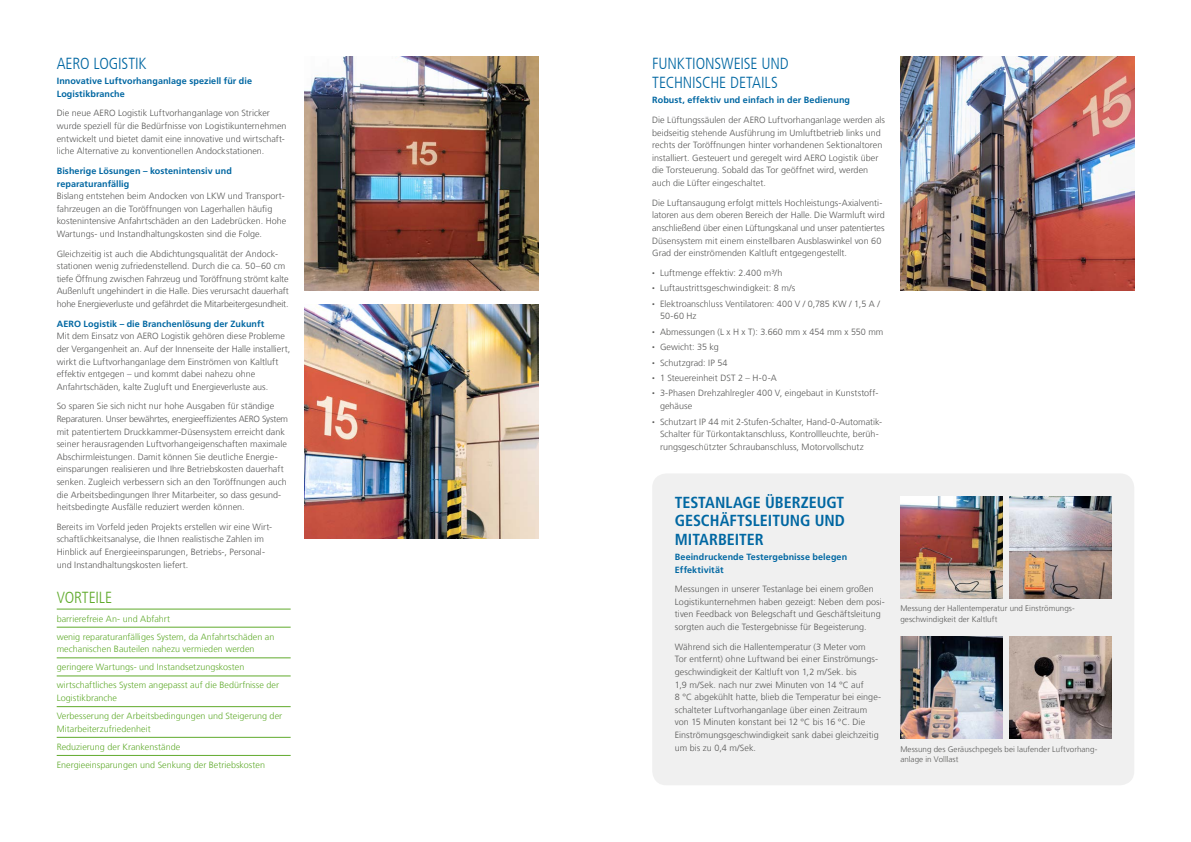
<style>
.page{position:relative;width:1191px;height:842px;background:#fff}
.page>*{position:absolute;margin:0;border:0;box-sizing:border-box;transform-origin:0 0}
.t1{font:700 condensed 16px/18.2px "Frutiger LT Com";color:#0067a2;text-align:justify}
.t2{font:300 condensed 16px/19.2px "Frutiger LT Com";letter-spacing:-.005em;color:#0067a2}
.t3{font:300 condensed 16px "Frutiger LT Com";letter-spacing:-.005em;color:#60aa2c}
.t4{font:300 9px/12.6px "Frutiger LT Com";color:#575756}
.t5{font:300 9px/18.1px "Frutiger LT Com";letter-spacing:.005em;color:#60aa2c}
.t6{font:700 9px/12.6px "Frutiger LT Com";letter-spacing:.01em;color:#0067a2}
.t7{font:300 8px/10.5px "Frutiger LT Com";letter-spacing:.005em;color:#575756}
.s1{font-size:5.4px}
</style>
<div class="page">
<img style="left:305px;top:57px;width:234px;height:234px">
<img style="left:900px;top:57px;width:234px;height:234px">
<div style="left:652px;top:473px;width:482px;height:312px;background:#f0f0f0;border-radius:14px"></div>
<img style="left:900px;top:496px;width:102px;height:102px">
<img style="left:900px;top:636px;width:102px;height:102px">
<img style="left:1009px;top:496px;width:102px;height:102px">
<img style="left:1009px;top:636px;width:102px;height:102px">
<img style="left:305px;top:305px;width:234px;height:234px">
<hr style="left:57px;top:609px;width:234px;height:1px;background:#60aa2c">
<hr style="left:57px;top:627px;width:234px;height:1px;background:#60aa2c">
<hr style="left:57px;top:676px;width:234px;height:1px;background:#60aa2c">
<hr style="left:57px;top:737px;width:234px;height:1px;background:#60aa2c">
<hr style="left:57px;top:658px;width:234px;height:1px;background:#60aa2c">
<hr style="left:57px;top:706px;width:234px;height:1px;background:#60aa2c">
<hr style="left:57px;top:755px;width:234px;height:1px;background:#60aa2c">
<h1 class="t2" style="left:57px;top:54px;width:91px">AERO LOGISTIK</h1>
<p class="t6" style="left:57px;top:75px;width:197px">Innovative Luftvorhanganlage speziell für die<br>Logistikbranche</p>
<p class="t4" style="left:57px;top:107px;width:231px">Die neue AERO Logistik Luftvorhanganlage von Stricker wurde speziell für die Bedürfnisse von Logistikunternehmen entwickelt und bietet damit eine innovative und wirtschaft&shy;liche Alternative zu konventionellen Andockstationen.</p>
<p class="t6" style="left:57px;top:165px;width:177px">Bisherige Lösungen – kostenintensiv und reparaturanfällig</p>
<p class="t4" style="left:57px;top:190px;width:231px">Bislang entstehen beim Andocken von LKW und Transport&shy;fahrzeugen an die Toröffnungen von Lagerhallen häufig kostenintensive Anfahrtschäden an den Ladebrücken. Hohe Wartungs- und Instandhaltungskosten sind die Folge.</p>
<p class="t4" style="left:57px;top:247px;width:234px">Gleichzeitig ist auch die Abdichtungsqualität der Andock&shy;stationen wenig zufriedenstellend. Durch die ca. 50–60 cm tiefe Öffnung zwischen Fahrzeug und Toröffnung strömt kalte Außenluft ungehindert in die Halle. Dies verursacht dauerhaft hohe Energieverluste und gefährdet die Mitarbeitergesundheit.</p>
<p class="t6" style="left:57px;top:317px;width:209px">AERO Logistik – die Branchenlösung der Zukunft</p>
<p class="t4" style="left:57px;top:330px;width:235px">Mit dem Einsatz von AERO Logistik gehören diese Probleme der Vergangenheit an. Auf der Innenseite der Halle installiert, wirkt die Luftvorhanganlage dem Einströmen von Kaltluft effektiv entgegen – und kommt dabei nahezu ohne Anfahrtschäden, kalte Zugluft und Energieverluste aus.</p>
<p class="t4" style="left:57px;top:400px;width:233px">So sparen Sie sich nicht nur hohe Ausgaben für ständige Reparaturen. Unser bewährtes, energieeffizientes AERO System mit patentiertem Druckkammer-Düsensystem erreicht dank seiner herausragenden Luftvorhangeigenschaften maximale Abschirmleistungen. Damit können Sie deutliche Energie&shy;einsparungen realisieren und Ihre Betriebskosten dauerhaft senken. Zugleich verbessern sich an den Toröffnungen auch die Arbeitsbedingungen Ihrer Mitarbeiter, so dass gesund&shy;heitsbedingte Ausfälle reduziert werden können.</p>
<p class="t4" style="left:57px;top:520px;width:217px">Bereits im Vorfeld jeden Projekts erstellen wir eine Wirt&shy;schaftlichkeitsanalyse, die Ihnen realistische Zahlen im Hinblick auf Energieeinsparungen, Betriebs-, Personal&shy;und Instandhaltungskosten liefert.</p>
<h1 class="t3" style="left:57px;top:589px;width:57px">VORTEILE</h1>
<p class="t5" style="left:57px;top:609px;width:219px">barrierefreie An- und Abfahrt<br>wenig reparaturanfälliges System, da Anfahrtschäden an</p>
<p class="t5" style="left:57px;top:640px;width:224px">mechanischen Bauteilen nahezu vermieden werden geringere Wartungs- und Instandsetzungskosten wirtschaftliches System angepasst auf die Bedürfnisse der</p>
<p class="t5" style="left:57px;top:689px;width:227px">Logistikbranche<br>Verbesserung der Arbeitsbedingungen und Steigerung der</p>
<p class="t5" style="left:57px;top:719px;width:210px">Mitarbeiterzufriedenheit<br>Reduzierung der Krankenstände<br>Energieeinsparungen und Senkung der Betriebskosten</p>
<h1 class="t2" style="left:652px;top:54px;width:138px">FUNKTIONSWEISE UND<br>TECHNISCHE DETAILS</h1>
<p class="t6" style="left:652px;top:94px;width:199px">Robust, effektiv und einfach in der Bedienung</p>
<p class="t4" style="left:652px;top:114px;width:234px">Die Lüftungssäulen der AERO Luftvorhanganlage werden als beidseitig stehende Ausführung im Umluftbetrieb links und rechts der Toröffnungen hinter vorhandenen Sektionaltoren installiert. Gesteuert und geregelt wird AERO Logistik über die Torsteuerung. Sobald das Tor geöffnet wird, werden auch die Lüfter eingeschaltet.</p>
<p class="t4" style="left:652px;top:196px;width:234px">Die Luftansaugung erfolgt mittels Hochleistungs-Axialventi&shy;latoren aus dem oberen Bereich der Halle. Die Warmluft wird anschließend über einen Lüftungskanal und unser patentiertes Düsensystem mit einem einstellbaren Ausblaswinkel von 60<br>Grad der einströmenden Kaltluft entgegengestellt.</p>
<p class="t4" style="left:652px;top:266px;width:132px"><span class="s1">•</span> Luftmenge effektiv: 2.400 m³/h</p>
<p class="t4" style="left:652px;top:282px;width:144px"><span class="s1">•</span> Luftaustrittsgeschwindigkeit: 8 m/s</p>
<p class="t4" style="left:660px;top:297px;width:221px;text-indent:-8px"><span class="s1">•</span> Elektroanschluss Ventilatoren: 400 V / 0,785 KW / 1,5 A /<br>50-60 Hz</p>
<p class="t4" style="left:652px;top:325px;width:233px"><span class="s1">•</span> Abmessungen (L x H x T): 3.660 mm x 454 mm x 550 mm</p>
<p class="t4" style="left:652px;top:341px;width:68px"><span class="s1">•</span> Gewicht: 35 kg</p>
<p class="t4" style="left:652px;top:356px;width:77px"><span class="s1">•</span> Schutzgrad: IP 54</p>
<p class="t4" style="left:652px;top:372px;width:126px"><span class="s1">•</span> 1 Steuereinheit DST 2 – H-0-A</p>
<p class="t4" style="left:660px;top:387px;width:220px;text-indent:-8px"><span class="s1">•</span> 3-Phasen Drehzahlregler 400 V, eingebaut in Kunststoff&shy;gehäuse</p>
<p class="t4" style="left:660px;top:415px;width:224px;text-indent:-8px"><span class="s1">•</span> Schutzart IP 44 mit 2-Stufen-Schalter, Hand-0-Automatik-<br>Schalter für Türkontaktanschluss, Kontrollleuchte, berüh&shy;rungsgeschützter Schraubanschluss, Motorvollschutz</p>
<h1 class="t1" style="left:675px;top:493px;width:172px">TESTANLAGE ÜBERZEUGT GESCHÄFTSLEITUNG UND MITARBEITER</h1>
<p class="t6" style="left:675px;top:551px;width:174px">Beeindruckende Testergebnisse belegen<br>Effektivität</p>
<p class="t4" style="left:675px;top:583px;width:211px">Messungen in unserer Testanlage bei einem großen Logistikunternehmen haben gezeigt: Neben dem posi&shy;tiven Feedback von Belegschaft und Geschäftsleitung sorgten auch die Testergebnisse für Begeisterung.</p>
<p class="t4" style="left:675px;top:640px;width:208px">Während sich die Hallentemperatur (3 Meter vom<br>Tor entfernt) ohne Luftwand bei einer Einströmungs&shy;geschwindigkeit der Kaltluft von 1,2 m/Sek. bis<br>1,9 m/Sek. nach nur zwei Minuten von 14 °C auf<br>8 °C abgekühlt hatte, blieb die Temperatur bei einge&shy;schalteter Luftvorhanganlage über einen Zeitraum von 15 Minuten konstant bei 12 °C bis 16 °C. Die Einströmungsgeschwindigkeit sank dabei gleichzeitig um bis zu 0,4 m/Sek.</p>
<p class="t7" style="left:900px;top:603px;width:175px">Messung der Hallentemperatur und Einströmungs&shy;geschwindigkeit der Kaltluft</p>
<p class="t7" style="left:900px;top:744px;width:198px">Messung des Geräuschpegels bei laufender Luftvorhang&shy;anlage in Volllast</p>
</div>
